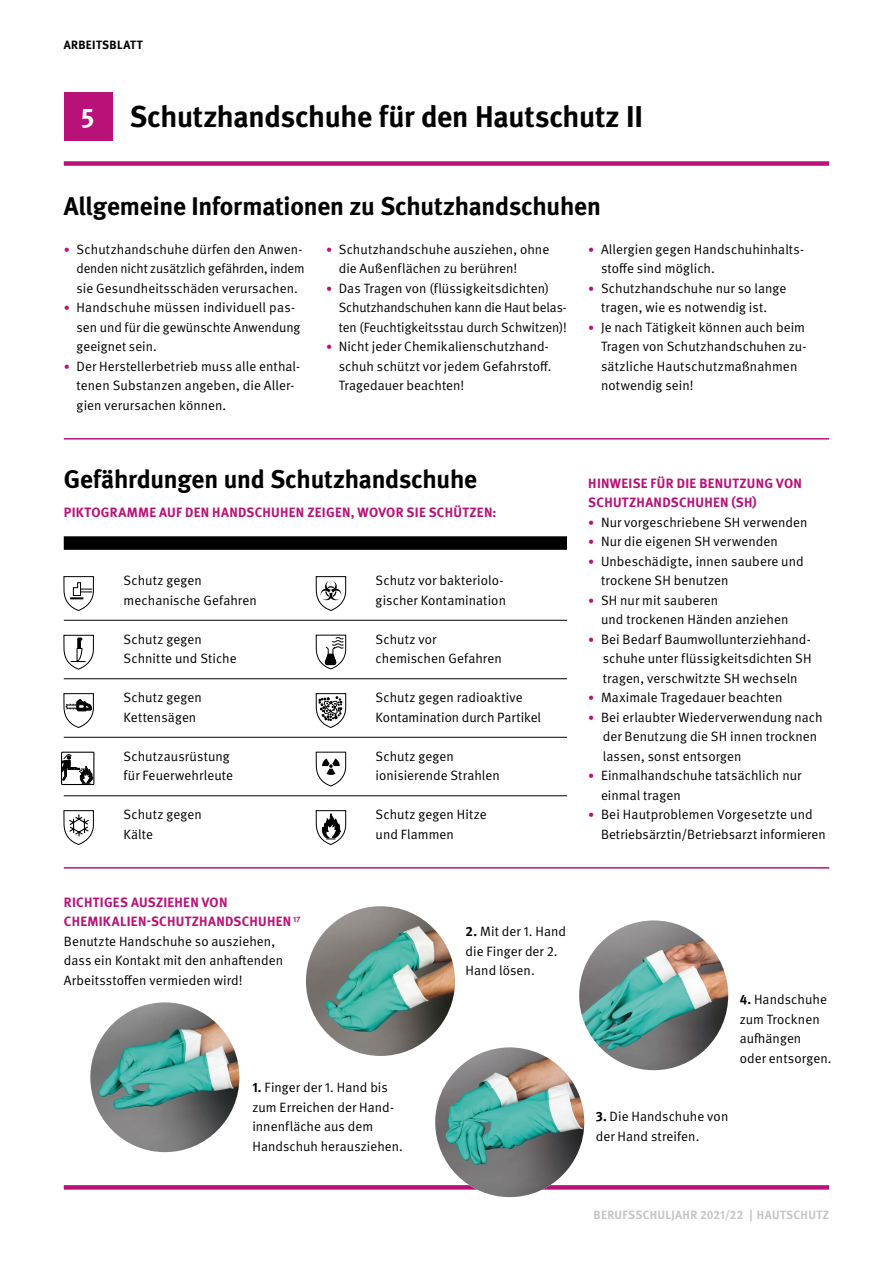
<style>
.page{position:relative;width:893px;height:1263px;background:#fff}
.page>*{position:absolute;margin:0;border:0;box-sizing:border-box;transform-origin:0 0}
.t1{font:700 30px "DGUV Meta";letter-spacing:-.01em;color:#000}
.t2{font:700 27px "DGUV Meta";color:#fff}
.t3{font:700 25.5px "DGUV Meta";letter-spacing:-.01em;color:#000}
.t4{font:13.5px/19.5px "DGUV Meta";letter-spacing:.005em;color:#000}
.t5{font:700 13.5px/19.5px "DGUV Meta";letter-spacing:.025em;color:#b81278}
.t6{font:700 12px "DGUV Meta";letter-spacing:.03em;color:#c6c6c6}
.t7{font:700 12px "DGUV Meta";letter-spacing:.03em;color:#000}
.s1{font-size:12px;color:#b81278}
.s2{font-weight:700}
</style>
<div class="page">
<div style="left:64px;top:536px;width:503px;height:14px;background:#000"></div>
<hr style="left:64px;top:867px;width:765px;height:2px;background:#b81278">
<hr style="left:64px;top:438px;width:765px;height:2px;background:#b81278">
<div style="left:64px;top:161px;width:765px;height:5px;background:#b81278"></div>
<div style="left:64px;top:92px;width:49px;height:49px;background:#b81278"></div>
<hr style="left:64px;top:795px;width:503px;height:1px;background:#000">
<hr style="left:64px;top:678px;width:503px;height:1px;background:#000">
<hr style="left:64px;top:737px;width:503px;height:1px;background:#000">
<hr style="left:64px;top:620px;width:503px;height:1px;background:#000">
<svg style="left:61px;top:576px;width:33px;height:614px"></svg>
<svg style="left:315px;top:576px;width:32px;height:472px"></svg>
<div style="left:64px;top:1185px;width:765px;height:5px;background:#b81278"></div>
<img style="left:90px;top:1002px;width:149px;height:150px;border-radius:75px">
<img style="left:306px;top:906px;width:149px;height:150px;border-radius:75px">
<img style="left:435px;top:1047px;width:149px;height:150px;border-radius:75px">
<img style="left:579px;top:920px;width:149px;height:150px;border-radius:75px">
<h6 class="t7" style="left:64px;top:37px;width:81px">ARBEITSBLATT</h6>
<p class="t2" style="left:81px;top:101px;width:15px">5</p>
<h2 class="t1" style="left:130px;top:98px;width:515px">Schutzhandschuhe für den Hautschutz II</h2>
<h1 class="t3" style="left:64px;top:190px;width:539px">Allgemeine Informationen zu Schutzhandschuhen</h1>
<p class="t4" style="left:77px;top:239px;width:230px;text-indent:-13px"><span class="s1">•</span> Schutzhandschuhe dürfen den Anwen&shy;denden nicht zusätzlich gefährden, indem sie Gesundheitsschäden verursachen.</p>
<p class="t4" style="left:77px;top:298px;width:225px;text-indent:-13px"><span class="s1">•</span> Handschuhe müssen individuell pas&shy;sen und für die gewünschte Anwendung geeignet sein.</p>
<p class="t4" style="left:77px;top:356px;width:225px;text-indent:-13px"><span class="s1">•</span> Der Herstellerbetrieb muss alle enthal&shy;tenen Substanzen angeben, die Aller&shy;gien verursachen können.</p>
<p class="t4" style="left:339px;top:239px;width:212px;text-indent:-13px"><span class="s1">•</span> Schutzhandschuhe ausziehen, ohne die Außenflächen zu berühren!</p>
<p class="t4" style="left:339px;top:278px;width:230px;text-indent:-13px"><span class="s1">•</span> Das Tragen von (flüssigkeitsdichten)<br>Schutzhandschuhen kann die Haut belas&shy;ten (Feuchtigkeitsstau durch Schwitzen)!</p>
<p class="t4" style="left:339px;top:337px;width:214px;text-indent:-13px"><span class="s1">•</span> Nicht jeder Chemikalienschutzhand&shy;schuh schützt vor jedem Gefahrstof.<br>Tragedauer beachten!</p>
<p class="t4" style="left:601px;top:239px;width:205px;text-indent:-13px"><span class="s1">•</span> Allergien gegen Handschuhinhalts&shy;stofe sind möglich.</p>
<p class="t4" style="left:588px;top:278px;width:200px;text-align:center"><span class="s1">•</span> Schutzhandschuhe nur so lange tragen, wie es notwendig ist.</p>
<p class="t4" style="left:601px;top:317px;width:207px;text-indent:-13px"><span class="s1">•</span> Je nach Tätigkeit können auch beim<br>Tragen von Schutzhandschuhen zu&shy;sätzliche Hautschutzmaßnahmen notwendig sein!</p>
<h2 class="t3" style="left:64px;top:463px;width:415px">Gefährdungen und Schutzhandschuhe</h2>
<h5 class="t5" style="left:64px;top:503px;width:434px">PIKTOGRAMME AUF DEN HANDSCHUHEN ZEIGEN, WOVOR SIE SCHÜTZEN:</h5>
<p class="t4" style="left:124px;top:571px;width:80px">Schutz gegen</p>
<p class="t4" style="left:376px;top:571px;width:129px">Schutz vor bakteriolo-</p>
<p class="t4" style="left:124px;top:590px;width:135px">mechanische Gefahren</p>
<p class="t4" style="left:376px;top:590px;width:132px">gischer Kontamination</p>
<p class="t4" style="left:124px;top:629px;width:80px">Schutz gegen</p>
<p class="t4" style="left:376px;top:629px;width:62px">Schutz vor</p>
<p class="t4" style="left:124px;top:649px;width:115px">Schnitte und Stiche</p>
<p class="t4" style="left:376px;top:649px;width:128px">chemischen Gefahren</p>
<p class="t4" style="left:124px;top:688px;width:80px">Schutz gegen</p>
<p class="t4" style="left:376px;top:688px;width:149px">Schutz gegen radioaktive</p>
<p class="t4" style="left:124px;top:707px;width:74px">Kettensägen</p>
<p class="t4" style="left:376px;top:707px;width:167px">Kontamination durch Partikel</p>
<p class="t4" style="left:124px;top:746px;width:108px">Schutzausrüstung</p>
<p class="t4" style="left:376px;top:746px;width:80px">Schutz gegen</p>
<p class="t4" style="left:124px;top:766px;width:111px">für Feuerwehrleute</p>
<p class="t4" style="left:376px;top:766px;width:126px">ionisierende Strahlen</p>
<p class="t4" style="left:124px;top:805px;width:80px">Schutz gegen</p>
<p class="t4" style="left:376px;top:805px;width:113px">Schutz gegen Hitze</p>
<p class="t4" style="left:124px;top:824px;width:31px">Kälte</p>
<p class="t4" style="left:376px;top:824px;width:80px">und Flammen</p>
<h5 class="t5" style="left:64px;top:893px;width:238px">RICHTIGES AUSZIEHEN VON<br>CHEMIKALIEN-SCHUTZHANDSCHUHEN <sup>17</sup></h5>
<p class="t4" style="left:64px;top:932px;width:221px">Benutzte Handschuhe so ausziehen, dass ein Kontakt mit den anhafenden<br>Arbeitsstofen vermieden wird!</p>
<p class="t4" style="left:252px;top:1078px;width:152px"><span class="s2">1.</span> Finger der 1. Hand bis zum Erreichen der Hand&shy;innenfläche aus dem<br>Handschuh herausziehen.</p>
<p class="t4" style="left:466px;top:922px;width:102px"><span class="s2">2.</span> Mit der 1. Hand die Finger der 2.<br>Hand lösen.</p>
<h5 class="t5" style="left:588px;top:473px;width:215px">HINWEISE FÜR DIE BENUTZUNG VON<br>SCHUTZHANDSCHUHEN (SH)</h5>
<p class="t4" style="left:588px;top:512px;width:221px"><span class="s1">•</span> Nur vorgeschriebene SH verwenden</p>
<p class="t4" style="left:588px;top:532px;width:191px"><span class="s1">•</span> Nur die eigenen SH verwenden</p>
<p class="t4" style="left:601px;top:551px;width:204px;text-indent:-13px"><span class="s1">•</span> Unbeschädigte, innen saubere und trockene SH benutzen</p>
<p class="t4" style="left:601px;top:590px;width:189px;text-indent:-13px"><span class="s1">•</span> SH nur mit sauberen<br>und trockenen Händen anziehen</p>
<p class="t4" style="left:603px;top:629px;width:210px;text-align:justify;text-indent:-15px"><span class="s1">•</span> Bei Bedarf Baumwollunterziehhand&shy;schuhe unter flüssigkeitsdichten SH tragen, verschwitzte SH wechseln</p>
<p class="t4" style="left:588px;top:688px;width:196px"><span class="s1">•</span> Maximale Tragedauer beachten</p>
<p class="t4" style="left:603px;top:707px;width:221px;text-indent:-15px"><span class="s1">•</span> Bei erlaubter Wiederverwendung nach der Benutzung die SH innen trocknen lassen, sonst entsorgen</p>
<p class="t4" style="left:601px;top:766px;width:202px;text-indent:-13px"><span class="s1">•</span> Einmalhandschuhe tatsächlich nur einmal tragen</p>
<p class="t4" style="left:601px;top:805px;width:226px;text-indent:-13px"><span class="s1">•</span> Bei Hautproblemen Vorgesetzte und<br>Betriebsärztin/Betriebsarzt informieren</p>
<p class="t4" style="left:740px;top:990px;width:93px"><span class="s2">4.</span> Handschuhe zum Trocknen aufängen<br>oder entsorgen.</p>
<p class="t4" style="left:596px;top:1107px;width:134px"><span class="s2">3.</span> Die Handschuhe von</p>
<p class="t4" style="left:596px;top:1127px;width:105px">der Hand streifen.</p>
<p class="t6" style="left:593px;top:1207px;width:237px">BERUFSSCHULJAHR 2021/22 | HAUTSCHUTZ</p>
</div>
